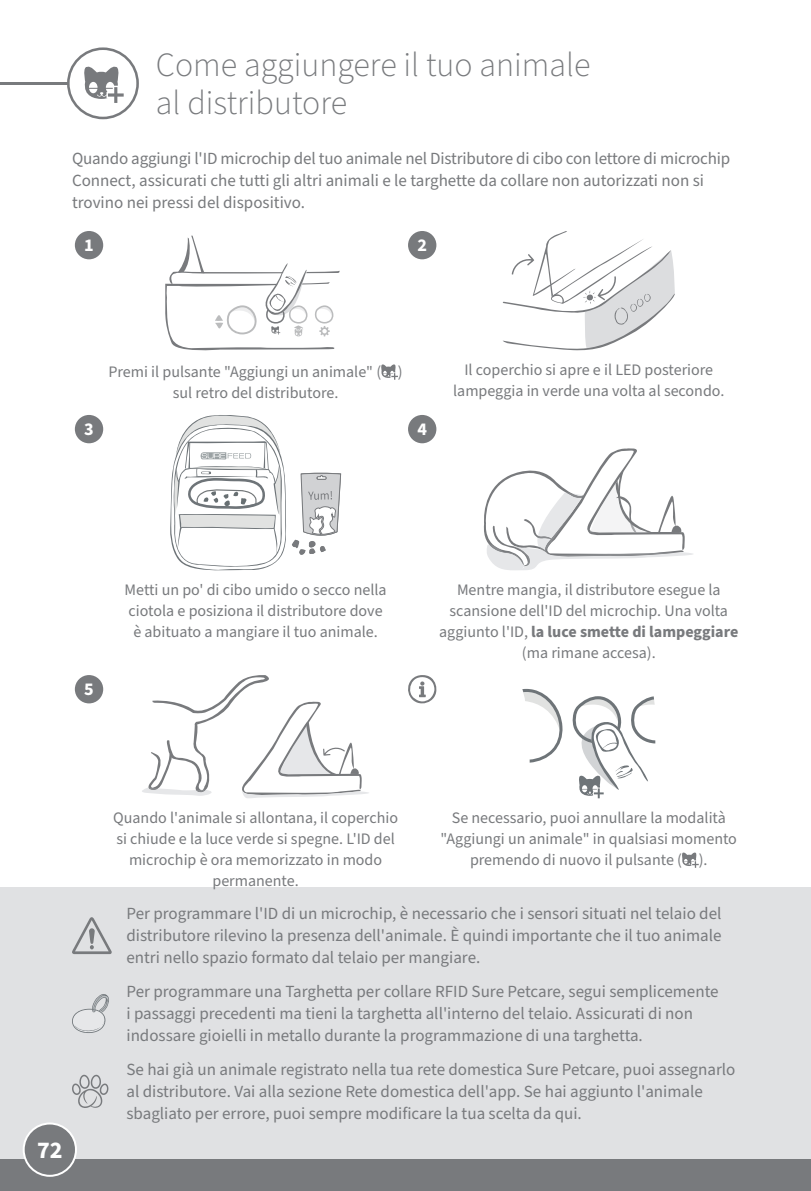
<style>
.page{position:relative;width:811px;height:1191px;background:#fff}
.page>*{position:absolute;margin:0;border:0;box-sizing:border-box;transform-origin:0 0}
.Heading_1__TOC_Inden{font:300 34px/38px "Source Sans Pro";color:#787a7d}
.t1{font:700 24px "Source Sans Pro";color:#fff}
.Numbers_9p_white{font:700 18px "Source Sans Pro";color:#fff}
.Body_Text{font:17px/22px "Source Sans Pro";color:#787a7d}
.Caption_8_0_center{font:16px/21px "Source Sans Pro";color:#787a7d;text-align:center}
.s1{font-weight:700}
</style>
<div class="page">
<hr style="left:0;top:82px;width:67px;height:3px;background:#787a7d">
<div style="left:67px;top:47px;width:72px;height:72px;border:3px solid #787a7d;border-radius:50%"></div>
<div style="left:0;top:1083px;width:811px;height:79px;background:#e0e1e3"></div>
<div style="left:0;top:1159px;width:811px;height:32px;background:#787a7d"></div>
<div style="left:24px;top:1123px;width:52px;height:52px;background:#787a7d;border-radius:50%"></div>
<div style="left:23px;top:1122px;width:54px;height:54px;border:2px solid #fff;border-radius:50%"></div>
<div style="left:0;top:886px;width:811px;height:232px;background:#e0e1e3"></div>
<svg style="left:84px;top:66px;width:40px;height:37px"></svg>
<div style="left:75px;top:231px;width:28px;height:28px;background:#787a7d;border-radius:50%"></div>
<svg style="left:165px;top:236px;width:175px;height:115px"></svg>
<div style="left:408px;top:231px;width:28px;height:28px;background:#787a7d;border-radius:50%"></div>
<svg style="left:502px;top:231px;width:173px;height:119px"></svg>
<svg style="left:381px;top:364px;width:17px;height:16px"></svg>
<div style="left:75px;top:415px;width:28px;height:28px;background:#787a7d;border-radius:50%"></div>
<svg style="left:170px;top:415px;width:171px;height:156px"></svg>
<div style="left:408px;top:415px;width:28px;height:28px;background:#787a7d;border-radius:50%"></div>
<svg style="left:483px;top:448px;width:210px;height:122px"></svg>
<div style="left:75px;top:675px;width:28px;height:28px;background:#787a7d;border-radius:50%"></div>
<svg style="left:142px;top:675px;width:227px;height:123px"></svg>
<svg style="left:408px;top:675px;width:29px;height:29px"></svg>
<svg style="left:522px;top:689px;width:133px;height:109px"></svg>
<svg style="left:682px;top:852px;width:17px;height:16px"></svg>
<svg style="left:72px;top:917px;width:40px;height:37px"></svg>
<svg style="left:72px;top:994px;width:37px;height:39px"></svg>
<svg style="left:72px;top:1074px;width:36px;height:34px"></svg>
<p class="Heading_1__TOC_Inden" style="left:156px;top:46px;width:436px">Come aggiungere il tuo animale al distributore</p>
<p class="Body_Text" style="left:72px;top:148px;width:660px">Quando aggiungi l'ID microchip del tuo animale nel Distributore di cibo con lettore di microchip<br>Connect, assicurati che tutti gli altri animali e le targhette da collare non autorizzati non si trovino nei pressi del dispositivo.</p>
<p class="Numbers_9p_white" style="left:84px;top:233px;width:11px">1</p>
<p class="Numbers_9p_white" style="left:417px;top:233px;width:11px">2</p>
<p class="Caption_8_0_center" style="left:108px;top:361px;width:296px">Premi il pulsante "Aggiungi un animale" ( ) sul retro del distributore.</p>
<p class="Caption_8_0_center" style="left:453px;top:359px;width:273px">Il coperchio si apre e il LED posteriore lampeggia in verde una volta al secondo.</p>
<p class="Numbers_9p_white" style="left:84px;top:417px;width:11px">3</p>
<p class="Numbers_9p_white" style="left:417px;top:417px;width:11px">4</p>
<p class="Numbers_9p_white" style="left:84px;top:677px;width:11px">5</p>
<p class="Caption_8_0_center" style="left:125px;top:580px;width:263px;text-align:left">Metti un po' di cibo umido o secco nella ciotola e posiziona il distributore dove è abituato a mangiare il tuo animale.</p>
<p class="Caption_8_0_center" style="left:439px;top:580px;width:301px">Mentre mangia, il distributore esegue la scansione dell'ID del microchip. Una volta aggiunto l'ID, <span class="s1">la luce smette di lampeggiare </span>(ma rimane accesa).</p>
<h2 class="t1" style="left:37px;top:1133px;width:27px">72</h2>
<p class="Caption_8_0_center" style="left:113px;top:807px;width:286px">Quando l'animale si allontana, il coperchio si chiude e la luce verde si spegne. L'ID del microchip è ora memorizzato in modo permanente.</p>
<p class="Caption_8_0_center" style="left:441px;top:807px;width:298px">Se necessario, puoi annullare la modalità "Aggiungi un animale" in qualsiasi momento premendo di nuovo il pulsante ( ).</p>
<p class="Body_Text" style="left:126px;top:903px;width:596px;text-align:justify">Per programmare l'ID di un microchip, è necessario che i sensori situati nel telaio del distributore rilevino la presenza dell'animale. È quindi importante che il tuo animale entri nello spazio formato dal telaio per mangiare.</p>
<p class="Body_Text" style="left:126px;top:981px;width:593px">Per programmare una Targhetta per collare RFID Sure Petcare, segui semplicemente i passaggi precedenti ma tieni la targhetta all'interno del telaio. Assicurati di non indossare gioielli in metallo durante la programmazione di una targhetta.</p>
<p class="Body_Text" style="left:126px;top:1058px;width:610px">Se hai già un animale registrato nella tua rete domestica Sure Petcare, puoi assegnarlo al distributore. Vai alla sezione Rete domestica dell'app. Se hai aggiunto l'animale sbagliato per errore, puoi sempre modificare la tua scelta da qui.</p>
</div>
